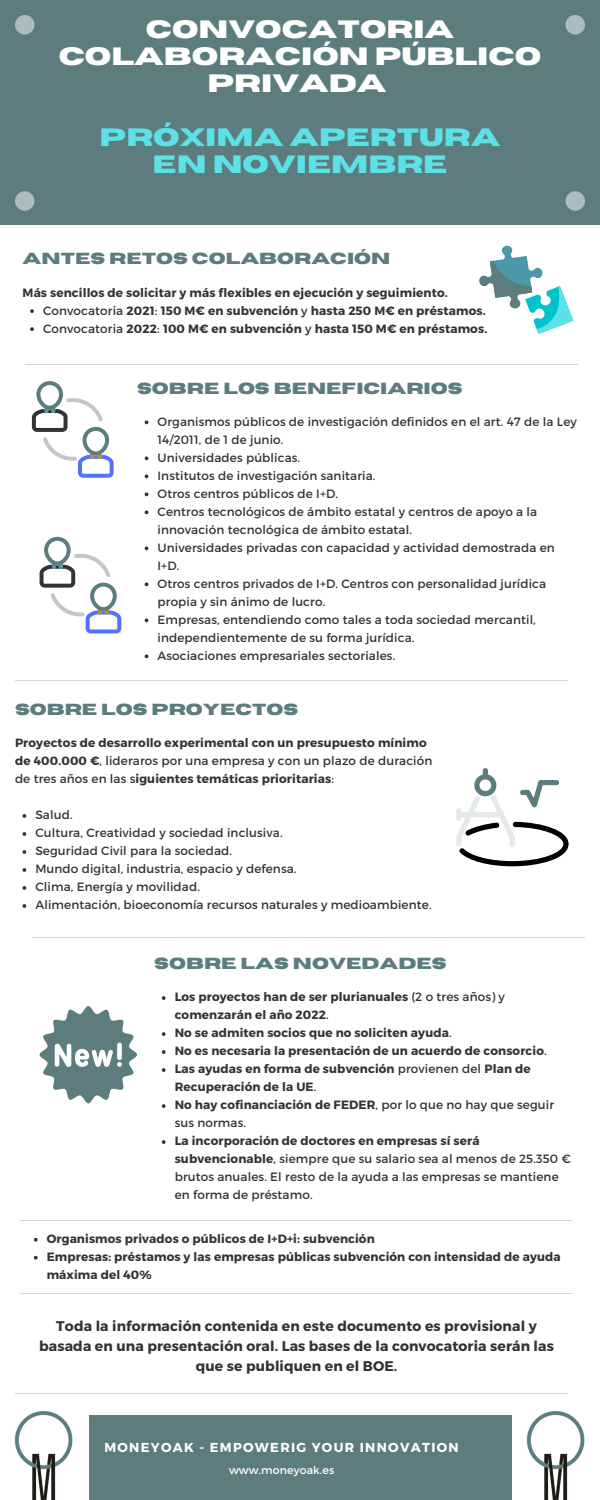
<style>
.page{position:relative;width:600px;height:1500px;background:#fff}
.page>*{position:absolute;margin:0;border:0;box-sizing:border-box;transform-origin:0 0}
.t1{font:700 25px/27px "Horizon";color:#fff;text-align:center}
.t2{font:700 25px "Horizon";color:#5ce1e6}
.t3{font:700 16px "Horizon";color:#5d7c7e}
.t4{font:700 14px/20.2px "Montserrat";letter-spacing:.01em;color:#333;text-align:center}
.t5{font:700 13px "Montserrat";letter-spacing:.1em;color:#fff}
.t6{font:12px/18px "Montserrat";letter-spacing:.01em;color:#333}
.t7{font:700 12px/18px "Montserrat";letter-spacing:.01em;color:#333}
.t8{font:11px "Montserrat";letter-spacing:.01em;color:#fff}
.s1{font-weight:400}
.s2{font-weight:700}
</style>
<div class="page">
<div style="left:0;top:0;width:600px;height:225px;background:#5d7c7e"></div>
<div style="left:15px;top:15px;width:19px;height:19px;background:#adbcbd;border-radius:50%"></div>
<div style="left:566px;top:15px;width:19px;height:19px;background:#adbcbd;border-radius:50%"></div>
<div style="left:566px;top:191px;width:19px;height:20px;background:#adbcbd;border-radius:50%"></div>
<div style="left:15px;top:191px;width:19px;height:20px;background:#adbcbd;border-radius:50%"></div>
<hr style="left:25px;top:364px;width:552px;height:1px;background:#5d7c7e">
<div style="left:0;top:1415px;width:600px;height:85px;background:#5d7c7e"></div>
<svg style="left:456px;top:768px;width:113px;height:98px"></svg>
<svg style="left:32px;top:381px;width:82px;height:97px"></svg>
<img style="left:512px;top:1412px;width:88px;height:88px">
<img style="left:0;top:1412px;width:89px;height:88px">
<svg style="left:479px;top:245px;width:94px;height:89px"></svg>
<hr style="left:15px;top:681px;width:553px;height:1px;background:#5d7c7e">
<hr style="left:32px;top:938px;width:553px;height:1px;background:#5d7c7e">
<svg style="left:40px;top:1006px;width:97px;height:97px"></svg>
<svg style="left:22px;top:814px;width:4px;height:4px"></svg>
<svg style="left:22px;top:832px;width:4px;height:4px"></svg>
<svg style="left:22px;top:850px;width:4px;height:4px"></svg>
<svg style="left:22px;top:868px;width:4px;height:4px"></svg>
<svg style="left:22px;top:886px;width:4px;height:4px"></svg>
<svg style="left:22px;top:904px;width:4px;height:4px"></svg>
<svg style="left:30px;top:309px;width:4px;height:4px"></svg>
<svg style="left:30px;top:327px;width:4px;height:4px"></svg>
<svg style="left:145px;top:420px;width:3px;height:4px"></svg>
<svg style="left:145px;top:456px;width:3px;height:4px"></svg>
<svg style="left:145px;top:474px;width:3px;height:4px"></svg>
<svg style="left:145px;top:492px;width:3px;height:4px"></svg>
<svg style="left:145px;top:510px;width:3px;height:4px"></svg>
<svg style="left:145px;top:546px;width:3px;height:4px"></svg>
<svg style="left:145px;top:582px;width:3px;height:4px"></svg>
<svg style="left:145px;top:618px;width:3px;height:4px"></svg>
<svg style="left:145px;top:654px;width:3px;height:4px"></svg>
<svg style="left:162px;top:996px;width:4px;height:4px"></svg>
<svg style="left:162px;top:1032px;width:4px;height:4px"></svg>
<svg style="left:162px;top:1050px;width:4px;height:4px"></svg>
<svg style="left:162px;top:1068px;width:4px;height:4px"></svg>
<svg style="left:162px;top:1104px;width:4px;height:4px"></svg>
<svg style="left:162px;top:1140px;width:4px;height:4px"></svg>
<svg style="left:40px;top:537px;width:81px;height:96px"></svg>
<hr style="left:20px;top:1293px;width:553px;height:1px;background:#5d7c7e">
<hr style="left:15px;top:1393px;width:553px;height:1px;background:#5d7c7e">
<svg style="left:34px;top:1238px;width:4px;height:4px"></svg>
<svg style="left:34px;top:1256px;width:4px;height:4px"></svg>
<hr style="left:20px;top:1220px;width:553px;height:1px;background:#5d7c7e">
<p class="t1" style="left:59px;top:17px;width:484px">CONVOCATORIA<br>COLABORACIÓN PÚBLICO<br>PRIVADA</p>
<p class="t2" style="left:100px;top:125px;width:402px">PRÓXIMA APERTURA</p>
<p class="t2" style="left:153px;top:152px;width:296px">EN NOVIEMBRE</p>
<p class="t3" style="left:23px;top:251px;width:369px">ANTES RETOS COLABORACIÓN</p>
<p class="t7" style="left:23px;top:283px;width:427px">Más sencillos de solicitar y más flexibles en ejecución y seguimiento.</p>
<p class="t7" style="left:43px;top:301px;width:444px"><span class="s1">Convocatoria</span> 2021<span class="s1">:</span> 150 M€ en subvención <span class="s1">y</span> hasta 250 M€ en préstamos.</p>
<p class="t7" style="left:43px;top:319px;width:446px"><span class="s1">Convocatoria</span> 2022<span class="s1">:</span> 100 M€ en subvención <span class="s1">y</span> hasta 150 M€ en préstamos.</p>
<p class="t3" style="left:137px;top:380px;width:327px">SOBRE LOS BENEFICIARIOS</p>
<p class="t6" style="left:158px;top:412px;width:421px">Organismos públicos de investigación definidos en el art. 47 de la Ley<br>14/2011, de 1 de junio.</p>
<p class="t6" style="left:158px;top:448px;width:144px">Universidades públicas.</p>
<p class="t6" style="left:158px;top:466px;width:219px">Institutos de investigación sanitaria.</p>
<p class="t6" style="left:158px;top:484px;width:182px">Otros centros públicos de I+D.</p>
<p class="t6" style="left:158px;top:502px;width:381px">Centros tecnológicos de ámbito estatal y centros de apoyo a la innovación tecnológica de ámbito estatal.</p>
<p class="t6" style="left:158px;top:538px;width:399px">Universidades privadas con capacidad y actividad demostrada en<br>I+D.</p>
<p class="t6" style="left:158px;top:574px;width:390px">Otros centros privados de I+D. Centros con personalidad jurídica propia y sin ánimo de lucro.</p>
<p class="t6" style="left:158px;top:610px;width:380px">Empresas, entendiendo como tales a toda sociedad mercantil, independientemente de su forma jurídica.</p>
<p class="t6" style="left:158px;top:646px;width:239px">Asociaciones empresariales sectoriales.</p>
<p class="t3" style="left:15px;top:702px;width:285px">SOBRE LOS PROYECTOS</p>
<p class="t7" style="left:15px;top:733px;width:419px">Proyectos de desarrollo experimental con un presupuesto mínimo de 400.000 €<span class="s1">, lideraros por una empresa y con un plazo de duración de tres años en las s</span>iguientes temáticas prioritarias<span class="s1">:</span></p>
<p class="t6" style="left:35px;top:805px;width:39px">Salud.</p>
<p class="t6" style="left:35px;top:823px;width:249px">Cultura, Creatividad y sociedad inclusiva.</p>
<p class="t6" style="left:35px;top:841px;width:198px">Seguridad Civil para la sociedad.</p>
<p class="t6" style="left:35px;top:859px;width:263px">Mundo digital, industria, espacio y defensa.</p>
<p class="t6" style="left:35px;top:877px;width:166px">Clima, Energía y movilidad.</p>
<p class="t6" style="left:35px;top:895px;width:398px">Alimentación, bioeconomía recursos naturales y medioambiente.</p>
<p class="t3" style="left:154px;top:956px;width:294px">SOBRE LAS NOVEDADES</p>
<p class="t7" style="left:175px;top:988px;width:332px">Los proyectos han de ser plurianuales <span class="s1">(2 o tres años) y </span>comenzarán el año 2022<span class="s1">.</span></p>
<p class="t7" style="left:175px;top:1024px;width:278px">No se admiten socios que no soliciten ayuda<span class="s1">.</span></p>
<p class="t7" style="left:175px;top:1042px;width:374px">No es necesaria la presentación de un acuerdo de consorcio<span class="s1">.</span></p>
<p class="t7" style="left:175px;top:1060px;width:358px">Las ayudas en forma de subvención <span class="s1">provienen del</span> Plan de<br>Recuperación de la UE<span class="s1">.</span></p>
<p class="t6" style="left:175px;top:1096px;width:381px"><span class="s2">No hay cofinanciación de FEDER</span>, por lo que no hay que seguir sus normas.</p>
<p class="t6" style="left:175px;top:1132px;width:398px"><span class="s2">La incorporación de doctores en empresas sí será subvencionable</span>, siempre que su salario sea al menos de 25.350 € brutos anuales. El resto de la ayuda a las empresas se mantiene en forma de préstamo.</p>
<p class="t7" style="left:47px;top:1229px;width:329px">Organismos privados o públicos de I+D+i: subvención</p>
<p class="t7" style="left:47px;top:1247px;width:515px">Empresas: préstamos y las empresas públicas subvención con intensidad de ayuda máxima del 40%</p>
<p class="t4" style="left:39px;top:1315px;width:516px">Toda la información contenida en este documento es provisional y basada en una presentación oral. Las bases de la convocatoria serán las que se publiquen en el BOE.</p>
<p class="t5" style="left:104px;top:1439px;width:356px">MONEYOAK - EMPOWERIG YOUR INNOVATION</p>
<p class="t8" style="left:229px;top:1463px;width:107px">www.moneyoak.es</p>
</div>
